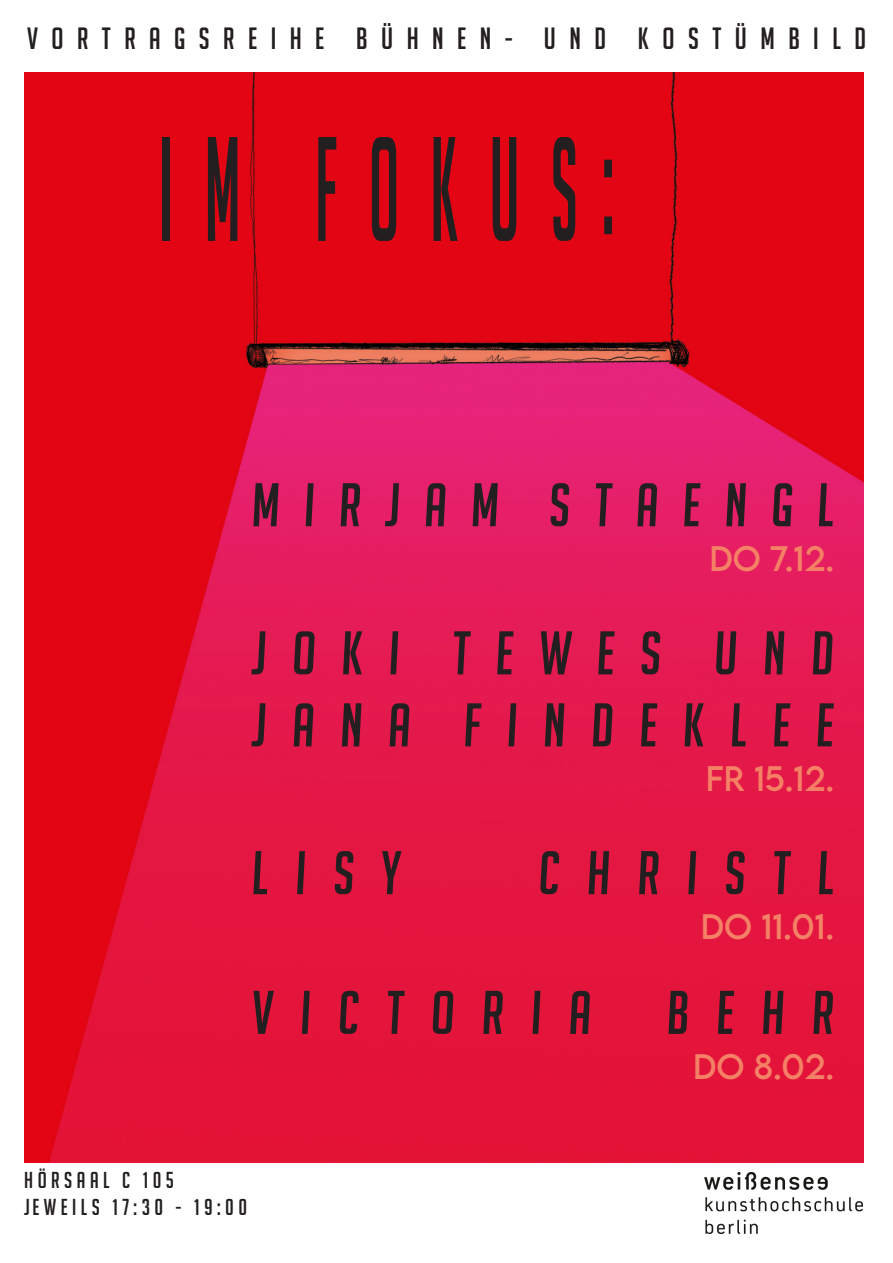
<style>
.page{position:relative;width:893px;height:1263px;background:#fff}
.page>*{position:absolute;margin:0;border:0;box-sizing:border-box;transform-origin:0 0}
.t1{font:144.75px "Big Noodle Titling";letter-spacing:.41em;color:#231f20;scale:.52 1}
.t2{font:italic 60px "Big Noodle Titling";letter-spacing:.425em;color:#231f20}
.t3{font:italic 60px "Big Noodle Titling";letter-spacing:.45em;color:#231f20}
.t4{font:italic 60px "Big Noodle Titling";letter-spacing:.4em;color:#231f20}
.t5{font:31.5px "LEMONMILK";color:#f48065}
.t6{font:30px "Big Noodle Titling";letter-spacing:.45em;color:#231f20}
.t7{font:22.5px "Big Noodle Titling";letter-spacing:.2em;color:#231f20}
</style>
<div class="page">
<img style="left:25px;top:72px;width:838px;height:1090px">
<img style="left:704px;top:1172px;width:159px;height:62px">
<p class="t6" style="left:27px;top:22px;width:840px">VORTRAGSREIHE BÜHNEN- UND KOSTÜMBILD</p>
<p class="t1" style="left:159px;top:112px;width:876px">IM FOKUS:</p>
<p class="t4" style="left:252px;top:473px;width:584px">MIRJAM STAENGL</p>
<p class="t5" style="left:709px;top:538px;width:126px">DO 7.12.</p>
<p class="t2" style="left:252px;top:621px;width:584px">JOKI TEWES UND</p>
<p class="t2" style="left:252px;top:693px;width:584px">JANA FINDEKLEE</p>
<p class="t5" style="left:706px;top:758px;width:130px">FR 15.12.</p>
<p class="t2" style="left:252px;top:840px;width:151px">LISY</p>
<p class="t3" style="left:539px;top:840px;width:297px">CHRISTL</p>
<p class="t5" style="left:701px;top:906px;width:135px">DO 11.01.</p>
<p class="t3" style="left:252px;top:980px;width:341px">VICTORIA</p>
<p class="t2" style="left:667px;top:980px;width:169px">BEHR</p>
<p class="t7" style="left:24px;top:1168px;width:151px">HÖRSAAL C 105</p>
<p class="t7" style="left:24px;top:1195px;width:224px">JEWEILS 17:30 - 19:00</p>
<p class="t5" style="left:693px;top:1045px;width:143px">DO 8.02.</p>
</div>
